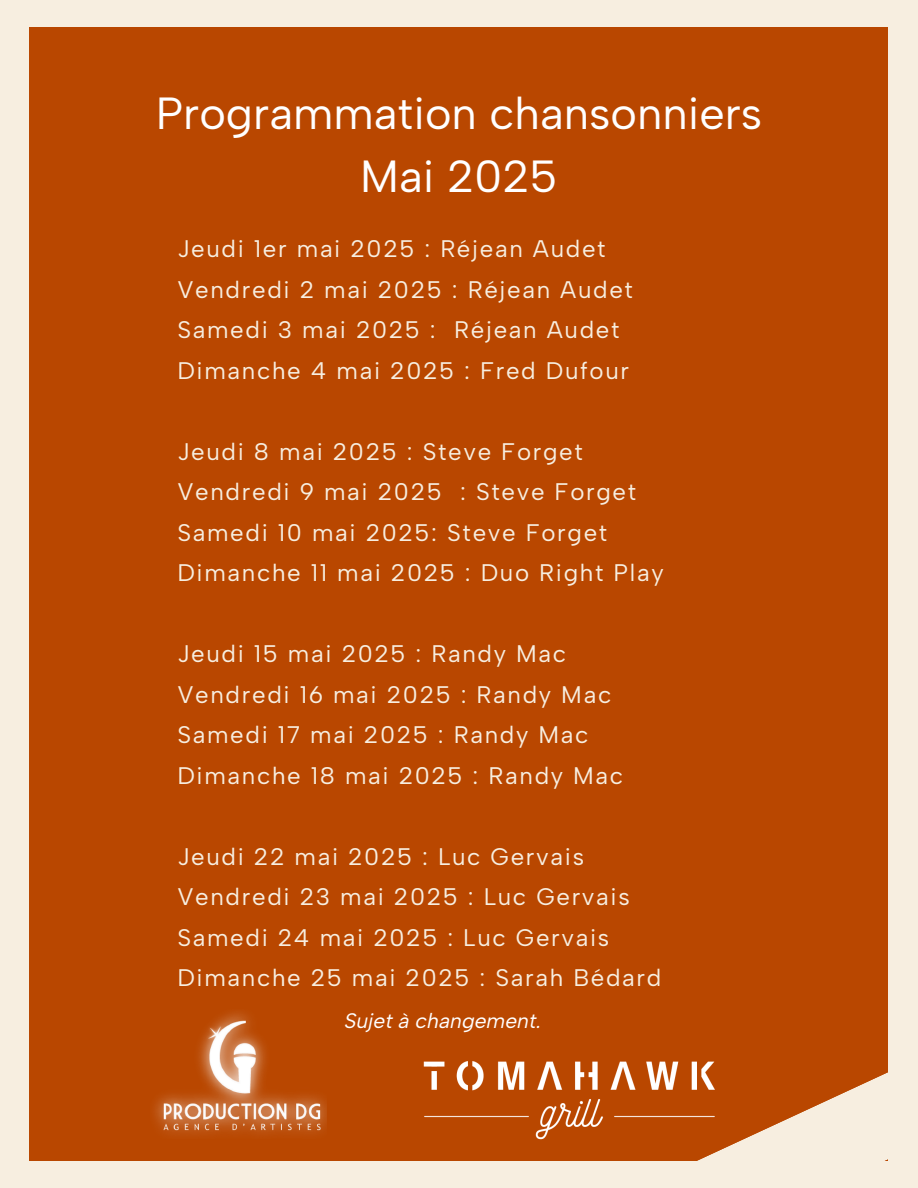
<style>
.page{position:relative;width:918px;height:1188px;background:#f7eee0}
.page>*{position:absolute;margin:0;border:0;box-sizing:border-box;transform-origin:0 0}
.t1{font:45px/63px "Albert Sans";color:#fff;text-align:center}
.t2{font:24px/40.5px "Albert Sans";letter-spacing:.07em;color:#f7eee0}
.t3{font:italic 21px "Albert Sans";color:#fff}
</style>
<div class="page">
<div style="left:30px;top:27px;width:858px;height:1134px;background:#b94700"></div>
<img style="left:154px;top:1012px;width:173px;height:122px">
<img style="left:423px;top:1061px;width:262px;height:79px">
<svg style="left:685px;top:1061px;width:203px;height:100px"></svg>
<h2 class="t1" style="left:156px;top:82px;width:608px">Programmation chansonniers<br>Mai 2025</h2>
<h1 class="t2" style="left:177px;top:229px;width:457px">Jeudi 1er mai 2025 : Réjean Audet<br>Vendredi 2 mai 2025 : Réjean Audet<br>Samedi 3 mai 2025 : Réjean Audet<br>Dimanche 4 mai 2025 : Fred Dufour</h1>
<h2 class="t2" style="left:177px;top:431px;width:488px">Jeudi 8 mai 2025 : Steve Forget<br>Vendredi 9 mai 2025 : Steve Forget<br>Samedi 10 mai 2025: Steve Forget<br>Dimanche 11 mai 2025 : Duo Right Play</h2>
<h2 class="t2" style="left:177px;top:634px;width:447px">Jeudi 15 mai 2025 : Randy Mac<br>Vendredi 16 mai 2025 : Randy Mac<br>Samedi 17 mai 2025 : Randy Mac<br>Dimanche 18 mai 2025 : Randy Mac</h2>
<h2 class="t2" style="left:177px;top:836px;width:486px">Jeudi 22 mai 2025 : Luc Gervais<br>Vendredi 23 mai 2025 : Luc Gervais<br>Samedi 24 mai 2025 : Luc Gervais<br>Dimanche 25 mai 2025 : Sarah Bédard</h2>
<p class="t3" style="left:344px;top:1008px;width:198px">Sujet à changement.</p>
</div>
